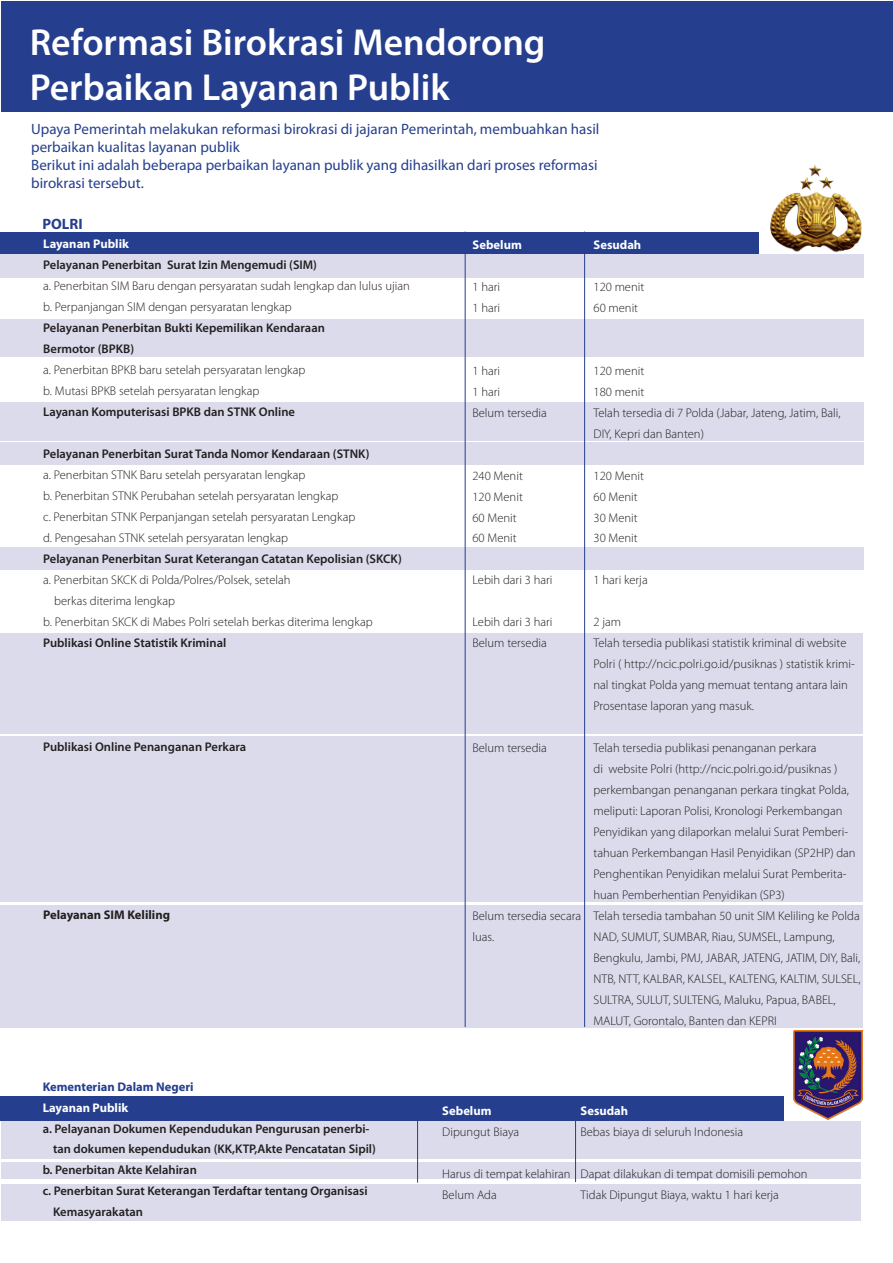
<style>
.page{position:relative;width:893px;height:1263px;background:#fff}
.page>*{position:absolute;margin:0;border:0;box-sizing:border-box;transform-origin:0 0}
.t1{font:600 37.65px/45.3px "Myriad Pro";color:#fff}
.t2{font:15px/18px "Myriad Pro";color:#253f8e}
.t3{font:700 15px "Myriad Pro";color:#253f8e}
.t4{font:300 12.6px/21px "Myriad Pro";color:#231f20}
.t5{font:600 12.6px/21px "Myriad Pro";color:#231f20}
.t6{font:700 12.6px "Myriad Pro";color:#fff}
.t7{font:700 12.6px "Myriad Pro";color:#253f8e}
.t8{font:700 12.6px "Myriad Pro";color:#231f20}
</style>
<div class="page">
<div style="left:0;top:233px;width:759px;height:23px;background:#253f8e"></div>
<div style="left:0;top:255px;width:863px;height:23px;background:#dbdbeb"></div>
<div style="left:0;top:320px;width:863px;height:37px;background:#dbdbeb"></div>
<div style="left:0;top:403px;width:863px;height:38px;background:#dbdbeb"></div>
<div style="left:0;top:442px;width:863px;height:22px;background:#dbdbeb"></div>
<div style="left:0;top:548px;width:863px;height:22px;background:#dbdbeb"></div>
<div style="left:0;top:633px;width:862px;height:100px;background:#dbdbeb"></div>
<div style="left:0;top:737px;width:862px;height:165px;background:#dbdbeb"></div>
<div style="left:0;top:906px;width:862px;height:122px;background:#dbdbeb"></div>
<div style="left:1px;top:1px;width:891px;height:110px;background:#253f8e"></div>
<hr style="left:465px;top:232px;width:1px;height:795px;background:#253f8e">
<hr style="left:584px;top:232px;width:1px;height:795px;background:#253f8e">
<img style="left:769px;top:164px;width:95px;height:91px">
<div style="left:1px;top:1121px;width:860px;height:37px;background:#dbdbeb"></div>
<div style="left:1px;top:1162px;width:860px;height:17px;background:#dbdbeb"></div>
<div style="left:1px;top:1184px;width:860px;height:36px;background:#dbdbeb"></div>
<div style="left:0;top:1096px;width:784px;height:24px;background:#253f8e"></div>
<img style="left:794px;top:1031px;width:68px;height:89px">
<hr style="left:417px;top:1110px;width:1px;height:72px;background:#253f8e">
<hr style="left:575px;top:1110px;width:1px;height:72px;background:#253f8e">
<h1 class="t1" style="left:30px;top:19px;width:517px">Reformasi Birokrasi Mendorong<br>Perbaikan Layanan Publik</h1>
<p class="t2" style="left:31px;top:120px;width:570px">Upaya Pemerintah melakukan reformasi birokrasi di jajaran Pemerintah, membuahkan hasil perbaikan kualitas layanan publik<br>Berikut ini adalah beberapa perbaikan layanan publik yang dihasilkan dari proses reformasi birokrasi tersebut.</p>
<p class="t3" style="left:43px;top:214px;width:42px">POLRI</p>
<p class="t6" style="left:43px;top:236px;width:87px">Layanan Publik</p>
<p class="t5" style="left:43px;top:254px;width:275px">Pelayanan Penerbitan Surat Izin Mengemudi (SIM)</p>
<p class="t4" style="left:43px;top:276px;width:368px">a. Penerbitan SIM Baru dengan persyaratan sudah lengkap dan lulus ujian b. Perpanjangan SIM dengan persyaratan lengkap</p>
<p class="t5" style="left:43px;top:317px;width:283px">Pelayanan Penerbitan Bukti Kepemilikan Kendaraan<br>Bermotor (BPKB)</p>
<p class="t4" style="left:43px;top:360px;width:264px">a. Penerbitan BPKB baru setelah persyaratan lengkap b. Mutasi BPKB setelah persyaratan lengkap</p>
<p class="t5" style="left:43px;top:401px;width:253px">Layanan Komputerisasi BPKB dan STNK Online</p>
<p class="t5" style="left:43px;top:443px;width:328px">Pelayanan Penerbitan Surat Tanda Nomor Kendaraan (STNK)</p>
<p class="t4" style="left:43px;top:464px;width:314px">a. Penerbitan STNK Baru setelah persyaratan lengkap<br>b. Penerbitan STNK Perubahan setelah persyaratan lengkap<br>c. Penerbitan STNK Perpanjangan setelah persyaratan Lengkap d. Pengesahan STNK setelah persyaratan lengkap</p>
<p class="t5" style="left:43px;top:548px;width:360px">Pelayanan Penerbitan Surat Keterangan Catatan Kepolisian (SKCK)</p>
<p class="t4" style="left:43px;top:569px;width:249px">a. Penerbitan SKCK di Polda/Polres/Polsek, setelah</p>
<p class="t4" style="left:54px;top:590px;width:122px">berkas diterima lengkap</p>
<p class="t4" style="left:43px;top:611px;width:331px">b. Penerbitan SKCK di Mabes Polri setelah berkas diterima lengkap</p>
<p class="t5" style="left:43px;top:631px;width:185px">Publikasi Online Statistik Kriminal</p>
<p class="t5" style="left:43px;top:736px;width:204px">Publikasi Online Penanganan Perkara</p>
<p class="t8" style="left:43px;top:906px;width:128px">Pelayanan SIM Keliling</p>
<p class="t7" style="left:43px;top:1078px;width:152px">Kementerian Dalam Negeri</p>
<p class="t6" style="left:43px;top:1099px;width:87px">Layanan Publik</p>
<p class="t5" style="left:43px;top:1117px;width:328px">a. Pelayanan Dokumen Kependudukan Pengurusan penerbi-</p>
<p class="t5" style="left:53px;top:1138px;width:324px">tan dokumen kependudukan (KK,KTP,Akte Pencatatan Sipil)</p>
<p class="t5" style="left:43px;top:1159px;width:156px">b. Penerbitan Akte Kelahiran</p>
<p class="t5" style="left:43px;top:1180px;width:326px">c. Penerbitan Surat Keterangan Terdaftar tentang Organisasi</p>
<p class="t5" style="left:53px;top:1201px;width:91px">Kemasyarakatan</p>
<p class="t6" style="left:472px;top:237px;width:51px">Sebelum</p>
<p class="t4" style="left:472px;top:276px;width:29px">1 hari<br>1 hari</p>
<p class="t6" style="left:593px;top:237px;width:49px">Sesudah</p>
<p class="t4" style="left:593px;top:276px;width:52px">120 menit<br>60 menit</p>
<p class="t4" style="left:472px;top:360px;width:76px">1 hari<br>1 hari<br>Belum tersedia</p>
<p class="t4" style="left:472px;top:465px;width:52px">240 Menit<br>120 Menit<br>60 Menit<br>60 Menit</p>
<p class="t4" style="left:472px;top:570px;width:82px">Lebih dari 3 hari</p>
<p class="t4" style="left:472px;top:612px;width:82px">Lebih dari 3 hari<br>Belum tersedia</p>
<p class="t4" style="left:472px;top:737px;width:76px">Belum tersedia</p>
<p class="t4" style="left:472px;top:905px;width:110px">Belum tersedia secara luas.</p>
<p class="t4" style="left:593px;top:360px;width:249px">120 menit<br>180 menit<br>Telah tersedia di 7 Polda (Jabar, Jateng, Jatim, Bali,<br>DIY, Kepri dan Banten)</p>
<p class="t4" style="left:593px;top:465px;width:52px">120 Menit<br>60 Menit<br>30 Menit<br>30 Menit</p>
<p class="t4" style="left:593px;top:570px;width:56px">1 hari kerja</p>
<p class="t4" style="left:593px;top:612px;width:263px">2 jam<br>Telah tersedia publikasi statistik kriminal di website Polri ( http://ncic.polri.go.id/pusiknas ) statistik krimi&shy;nal tingkat Polda yang memuat tentang antara lain Prosentase laporan yang masuk.</p>
<p class="t4" style="left:593px;top:737px;width:269px">Telah tersedia publikasi penanganan perkara<br>di website Polri (http://ncic.polri.go.id/pusiknas ) perkembangan penanganan perkara tingkat Polda, meliputi: Laporan Polisi, Kronologi Perkembangan Penyidikan yang dilaporkan melalui Surat Pemberi&shy;tahuan Perkembangan Hasil Penyidikan (SP2HP) dan Penghentikan Penyidikan melalui Surat Pemberita&shy;huan Pemberhentian Penyidikan (SP3)<br>Telah tersedia tambahan 50 unit SIM Keliling ke Polda NAD, SUMUT, SUMBAR, Riau, SUMSEL, Lampung, Bengkulu, Jambi, PMJ, JABAR, JATENG, JATIM, DIY, Bali, NTB, NTT, KALBAR, KALSEL, KALTENG, KALTIM, SULSEL, SULTRA, SULUT, SULTENG, Maluku, Papua, BABEL, MALUT, Gorontalo, Banten dan KEPRI</p>
<p class="t6" style="left:442px;top:1103px;width:51px">Sebelum</p>
<p class="t4" style="left:442px;top:1122px;width:78px">Dipungut Biaya</p>
<p class="t4" style="left:442px;top:1163px;width:130px">Harus di tempat kelahiran<br>Belum Ada</p>
<p class="t6" style="left:580px;top:1103px;width:49px">Sesudah</p>
<p class="t4" style="left:580px;top:1122px;width:164px">Bebas biaya di seluruh Indonesia</p>
<p class="t4" style="left:580px;top:1163px;width:229px">Dapat dilakukan di tempat domisili pemohon<br>Tidak Dipungut Biaya, waktu 1 hari kerja</p>
</div>
